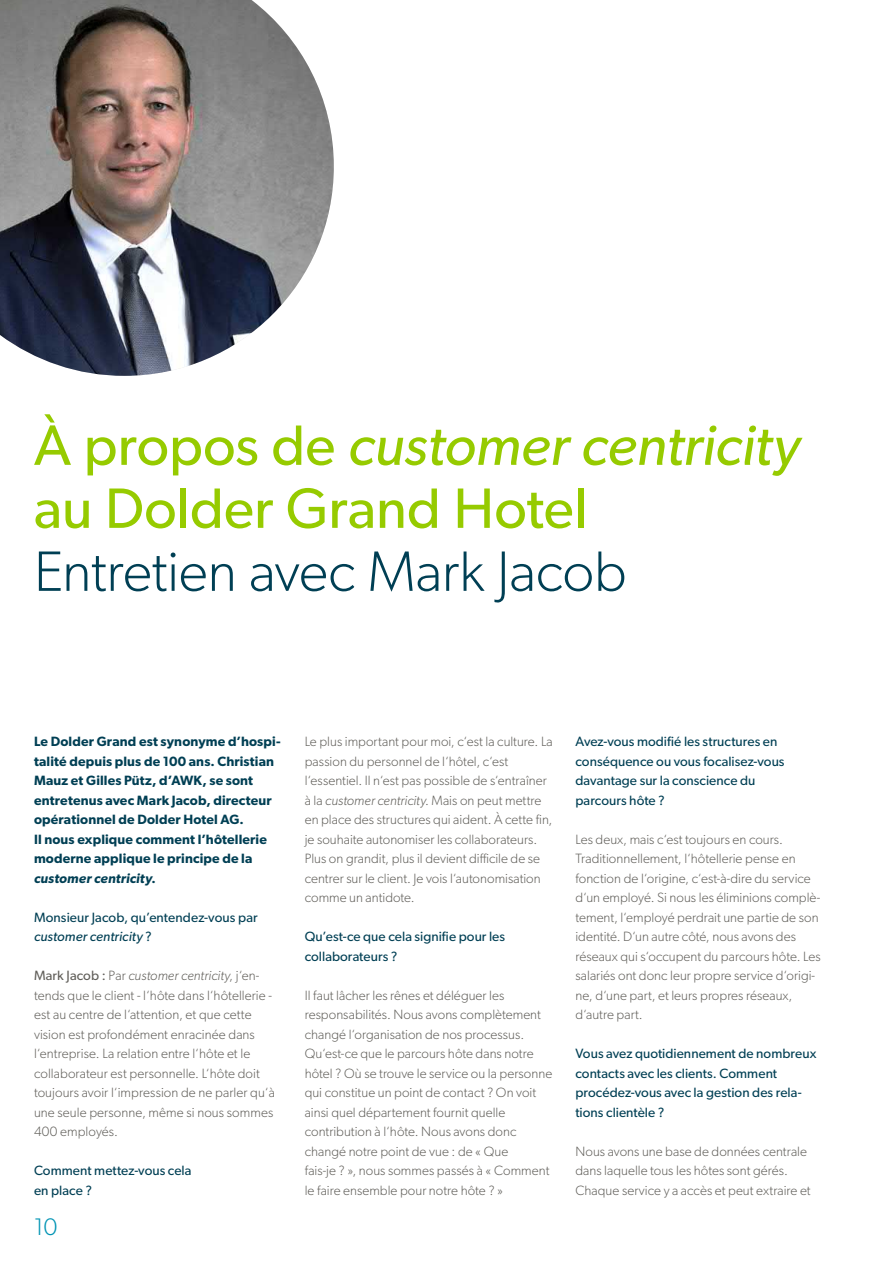
<style>
.page{position:relative;width:893px;height:1263px;background:#fff}
.page>*{position:absolute;margin:0;border:0;box-sizing:border-box;transform-origin:0 0}
.t1{font:57px/63px "Gibson";color:#96cb00}
.t2{font:300 57px "Gibson";letter-spacing:-.005em;color:#003f54}
.t3{font:300 24px "Gibson";color:#0094b4}
.t4{font:300 13.5px/19.5px "Gibson";letter-spacing:.005em;color:#615f5a}
.t5{font:13.5px/19.5px "Gibson";letter-spacing:.005em;color:#003f54}
.t6{font:600 13.5px/19.5px "Gibson";letter-spacing:.01em;color:#003f54}
.s1{font-style:italic}
.s2{font-weight:400}
</style>
<div class="page">
<img style="left:0;top:0;width:334px;height:376px">
<h1 class="t1" style="left:34px;top:413px;width:767px">À propos de <span class="s1">customer centricity </span>au Dolder Grand Hotel</h1>
<h1 class="t2" style="left:34px;top:537px;width:594px">Entretien avec Mark Jacob</h1>
<p class="t6" style="left:34px;top:732px;width:248px">Le Dolder Grand est synonyme d’hospi&shy;talité depuis plus de 100 ans. Christian Mauz et Gilles Pütz, d’AWK, se sont entretenus avec Mark Jacob, directeur opérationnel de Dolder Hotel AG.<br>Il nous explique comment l’hôtellerie moderne applique le principe de la <span class="s1">customer centricity</span>.</p>
<p class="t5" style="left:34px;top:907px;width:225px">Monsieur Jacob, qu’entendez-vous par <span class="s1">customer centricity</span> ?</p>
<p class="t4" style="left:34px;top:966px;width:243px"><span class="s2">Mark Jacob :</span> Par <span class="s1">customer centricity</span>, j‘en&shy;tends que le client - l‘hôte dans l‘hôtellerie - est au centre de l‘attention, et que cette vision est profondément enracinée dans l‘entreprise. La relation entre l‘hôte et le collaborateur est personnelle. L‘hôte doit toujours avoir l‘impression de ne parler qu‘à une seule personne, même si nous sommes 400 employés.</p>
<p class="t5" style="left:34px;top:1161px;width:159px">Comment mettez-vous cela en place ?</p>
<h2 class="t3" style="left:34px;top:1213px;width:25px">10</h2>
<p class="t4" style="left:305px;top:732px;width:250px">Le plus important pour moi, c‘est la culture. La passion du personnel de l‘hôtel, c‘est l‘essentiel. Il n‘est pas possible de s‘entraîner à la <span class="s1">customer centricity</span>. Mais on peut mettre en place des structures qui aident. À cette fin, je souhaite autonomiser les collaborateurs.<br>Plus on grandit, plus il devient difficile de se centrer sur le client. Je vois l‘autonomisation comme un antidote.</p>
<p class="t5" style="left:305px;top:927px;width:202px">Qu’est-ce que cela signifie pour les collaborateurs ?</p>
<p class="t4" style="left:305px;top:985px;width:249px">Il faut lâcher les rênes et déléguer les responsabilités. Nous avons complètement changé l‘organisation de nos processus.<br>Qu‘est-ce que le parcours hôte dans notre hôtel ? Où se trouve le service ou la personne qui constitue un point de contact ? On voit ainsi quel département fournit quelle contribution à l‘hôte. Nous avons donc changé notre point de vue : de « Que<br>fais-je ? », nous sommes passés à « Comment le faire ensemble pour notre hôte ? »</p>
<p class="t5" style="left:575px;top:731px;width:211px">Avez-vous modifié les structures en conséquence ou vous focalisez-vous davantage sur la conscience du parcours hôte ?</p>
<p class="t4" style="left:575px;top:829px;width:247px">Les deux, mais c‘est toujours en cours.<br>Traditionnellement, l‘hôtellerie pense en fonction de l‘origine, c‘est-à-dire du service d‘un employé. Si nous les éliminions complè&shy;tement, l‘employé perdrait une partie de son identité. D‘un autre côté, nous avons des réseaux qui s‘occupent du parcours hôte. Les salariés ont donc leur propre service d‘origi&shy;ne, d‘une part, et leurs propres réseaux, d‘autre part.</p>
<p class="t5" style="left:575px;top:1043px;width:242px">Vous avez quotidiennement de nombreux contacts avec les clients. Comment procédez-vous avec la gestion des rela&shy;tions clientèle ?</p>
<p class="t4" style="left:575px;top:1141px;width:237px">Nous avons une base de données centrale dans laquelle tous les hôtes sont gérés.<br>Chaque service y a accès et peut extraire et</p>
</div>
